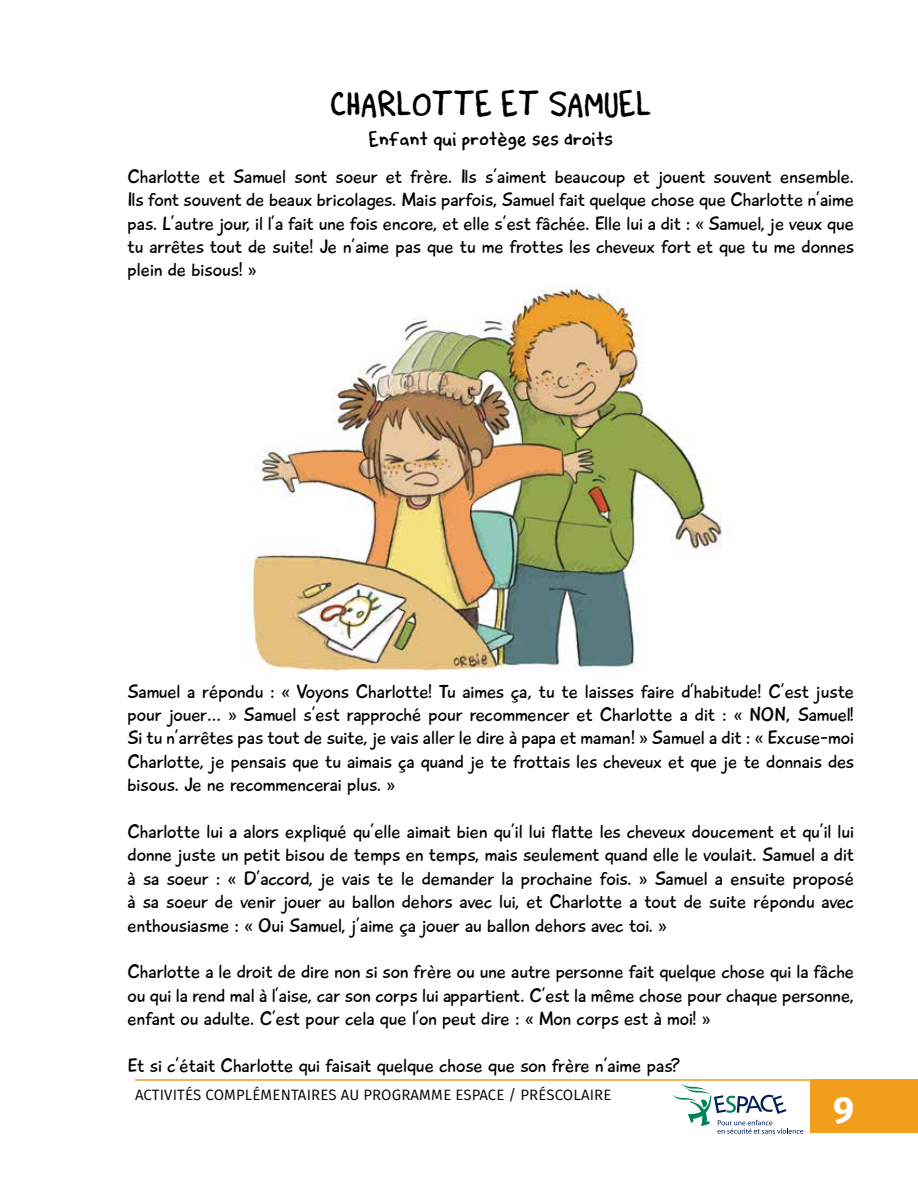
<style>
.page{position:relative;width:918px;height:1188px;background:#fff}
.page>*{position:absolute;margin:0;border:0;box-sizing:border-box;transform-origin:0 0}
.t1{font:700 37.5px "Fira Sans";color:#fff}
.t2{font:700 30px "Orbie";color:#000}
.t3{font:19.5px/23.4px "Playtime With Hot Toddies";color:#000;text-align:justify}
.t4{font:700 18px "Orbie";color:#000}
.t5{font:15px "Fira Sans";letter-spacing:.01em;color:#000}
</style>
<div class="page">
<img style="left:251px;top:284px;width:471px;height:390px">
<div style="left:810px;top:1079px;width:108px;height:54px;background:#f29e1d"></div>
<svg style="left:672px;top:1084px;width:131px;height:50px"></svg>
<hr style="left:135px;top:1079px;width:783px;height:2px;background:#f29e1d">
<h2 class="t2" style="left:330px;top:85px;width:323px">CHARLOTTE ET SAMUEL</h2>
<p class="t4" style="left:369px;top:128px;width:246px">Enfant qui protège ses droits</p>
<p class="t3" style="left:128px;top:165px;width:728px">Charlotte et Samuel sont soeur et frère. Ils s’aiment beaucoup et jouent souvent ensemble.<br>Ils font souvent de beaux bricolages. Mais parfois, Samuel fait quelque chose que Charlotte n’aime pas. L’autre jour, il l’a fait une fois encore, et elle s’est fâchée. Elle lui a dit : « Samuel, je veux que tu arrêtes tout de suite! Je n’aime pas que tu me frottes les cheveux fort et que tu me donnes plein de bisous! »</p>
<p class="t3" style="left:128px;top:680px;width:728px">Samuel a répondu : « Voyons Charlotte! Tu aimes ça, tu te laisses faire d’habitude! C’est juste pour jouer... » Samuel s’est rapproché pour recommencer et Charlotte a dit : « NON, Samuel!<br>Si tu n’arrêtes pas tout de suite, je vais aller le dire à papa et maman! » Samuel a dit : « Excuse-moi Charlotte, je pensais que tu aimais ça quand je te frottais les cheveux et que je te donnais des bisous. Je ne recommencerai plus. »</p>
<p class="t3" style="left:128px;top:820px;width:728px">Charlotte lui a alors expliqué qu’elle aimait bien qu’il lui flatte les cheveux doucement et qu’il lui donne juste un petit bisou de temps en temps, mais seulement quand elle le voulait. Samuel a dit à sa soeur : « D’accord, je vais te le demander la prochaine fois. » Samuel a ensuite proposé à sa soeur de venir jouer au ballon dehors avec lui, et Charlotte a tout de suite répondu avec enthousiasme : « Oui Samuel, j’aime ça jouer au ballon dehors avec toi. »</p>
<p class="t3" style="left:128px;top:960px;width:728px">Charlotte a le droit de dire non si son frère ou une autre personne fait quelque chose qui la fâche ou qui la rend mal à l’aise, car son corps lui appartient. C’est la même chose pour chaque personne, enfant ou adulte. C’est pour cela que l’on peut dire : « Mon corps est à moi! »</p>
<p class="t3" style="left:128px;top:1054px;width:554px">Et si c’était Charlotte qui faisait quelque chose que son frère n’aime pas?</p>
<h1 class="t1" style="left:833px;top:1079px;width:22px">9</h1>
<p class="t5" style="left:135px;top:1083px;width:478px">ACTIVITÉS COMPLÉMENTAIRES AU PROGRAMME ESPACE / PRÉSCOLAIRE</p>
</div>
